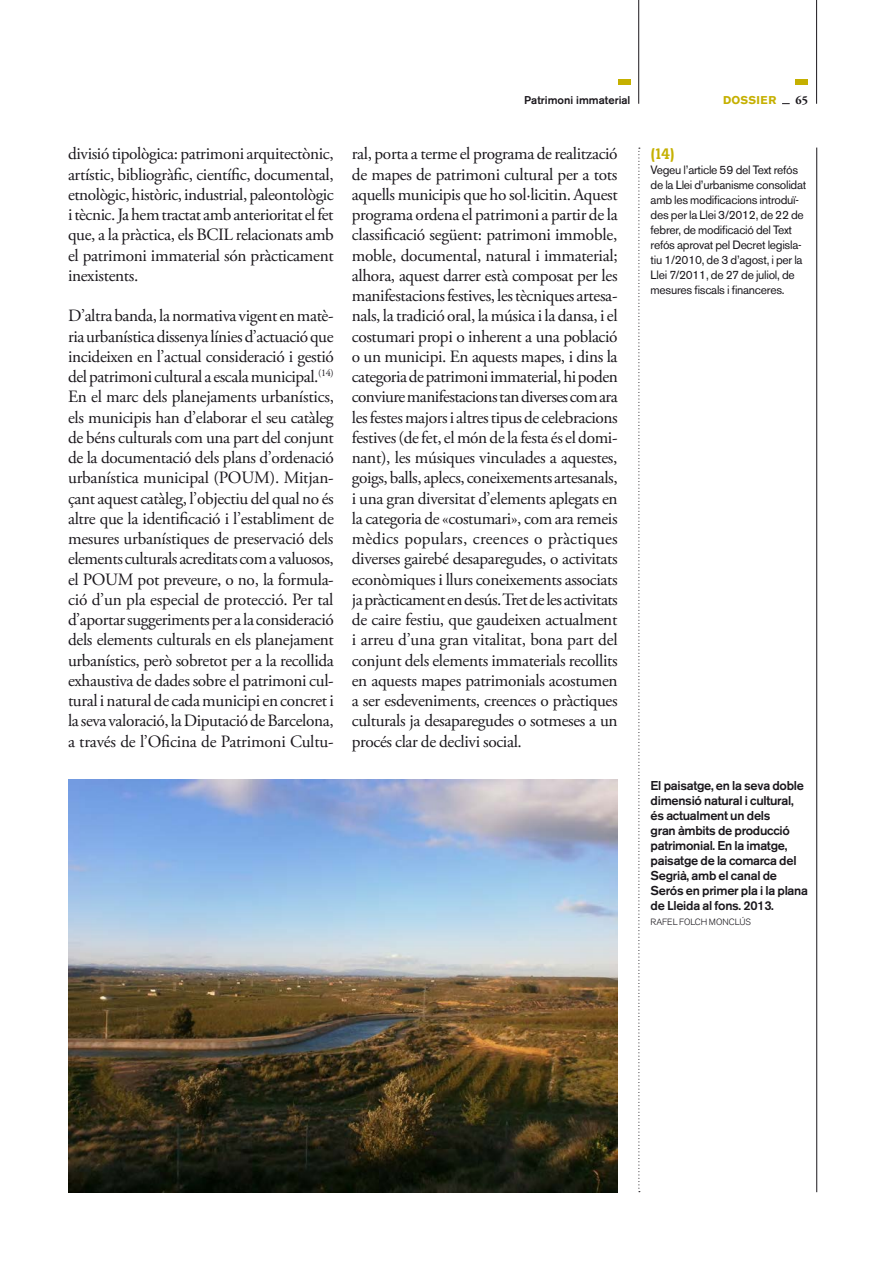
<style>
.page{position:relative;width:893px;height:1263px;background:#fff}
.page>*{position:absolute;margin:0;border:0;box-sizing:border-box;transform-origin:0 0}
.Text{font:17.25px/20.2px "Adobe Garamond Pro";letter-spacing:-.02em;color:#1a171c;text-align:justify}
.t1{font:500 15px "Boton";color:#c5b000}
.FOTO_text{font:500 12.75px/15px "Akzidenz Grotesk BE";letter-spacing:-.02em;color:#1a171c}
.t2{font:12px/15px "Akzidenz Grotesk BE";letter-spacing:-.02em;color:#1a171c}
.t3{font:700 12px "Adobe Garamond Pro";color:#1a171c}
.t4{font:500 11.25px "Akzidenz Grotesk BE";color:#1a171c}
.t5{font:700 11.25px "Akzidenz Grotesk BE";letter-spacing:.03em;color:#c5b000}
.FOTO_text-2{font:300 9px "Akzidenz Grotesk BE";color:#1a171c}
</style>
<div class="page">
<hr style="left:638px;top:0;width:1px;height:104px;background:#1a171c">
<hr style="left:816px;top:0;width:1px;height:104px;background:#1a171c">
<hr style="left:816px;top:148px;width:1px;height:1044px;background:#1a171c">
<div style="left:618px;top:79px;width:12px;height:6px;background:#c5b000"></div>
<div style="left:796px;top:79px;width:12px;height:6px;background:#c5b000"></div>
<img style="left:68px;top:780px;width:550px;height:412px">
<svg style="left:638px;top:148px;width:2px;height:1044px"></svg>
<p class="Text" style="left:68px;top:144px;width:267px">divisió tipològica: patrimoni arquitectònic, artístic, bibliogràfic, científic, documental, etnològic, històric, industrial, paleontològic i tècnic. Ja hem tractat amb anterioritat el fet que, a la pràctica, els BCIL relacionats amb el patrimoni immaterial són pràcticament inexistents.</p>
<p class="Text" style="left:68px;top:306px;width:267px">D’altra banda, la normativa vigent en matè&shy;ria urbanística dissenya línies d’actuació que incideixen en l’actual consideració i gestió del patrimoni cultural a escala municipal.<sup>(14)<br></sup>En el marc dels planejaments urbanístics, els municipis han d’elaborar el seu catàleg de béns culturals com una part del conjunt de la documentació dels plans d’ordenació urbanística municipal (POUM). Mitjan&shy;çant aquest catàleg, l’objectiu del qual no és altre que la identificació i l’establiment de mesures urbanístiques de preservació dels elements culturals acreditats com a valuosos, el POUM pot preveure, o no, la formula&shy;ció d’un pla especial de protecció. Per tal d’aportar suggeriments per a la consideració dels elements culturals en els planejament urbanístics, però sobretot per a la recollida exhaustiva de dades sobre el patrimoni cul&shy;tural i natural de cada municipi en concret i la seva valoració, la Diputació de Barcelona, a través de l’Oficina de Patrimoni Cultu-</p>
<p class="t4" style="left:524px;top:93px;width:108px">Patrimoni immaterial</p>
<p class="t5" style="left:723px;top:93px;width:55px">DOSSIER</p>
<p class="t3" style="left:795px;top:93px;width:14px">65</p>
<p class="Text" style="left:352px;top:144px;width:267px">ral, porta a terme el programa de realització de mapes de patrimoni cultural per a tots aquells municipis que ho sol·licitin. Aquest programa ordena el patrimoni a partir de la classificació següent: patrimoni immoble, moble, documental, natural i immaterial; alhora, aquest darrer està composat per les manifestacions festives, les tècniques artesa&shy;nals, la tradició oral, la música i la dansa, i el costumari propi o inherent a una població o un municipi. En aquests mapes, i dins la categoria de patrimoni immaterial, hi poden conviure manifestacions tan diverses com ara les festes majors i altres tipus de celebracions festives (de fet, el món de la festa és el domi&shy;nant), les músiques vinculades a aquestes, goigs, balls, aplecs, coneixements artesanals, i una gran diversitat d’elements aplegats en la categoria de «costumari», com ara remeis mèdics populars, creences o pràctiques diverses gairebé desaparegudes, o activitats econòmiques i llurs coneixements associats ja pràcticament en desús. Tret de les activitats de caire festiu, que gaudeixen actualment i arreu d’una gran vitalitat, bona part del conjunt dels elements immaterials recollits en aquests mapes patrimonials acostumen a ser esdeveniments, creences o pràctiques culturals ja desaparegudes o sotmeses a un procés clar de declivi social.</p>
<p class="t1" style="left:651px;top:145px;width:26px">(14)</p>
<p class="t2" style="left:651px;top:162px;width:157px">Vegeu l’article 59 del Text refós de la Llei d’urbanisme consolidat amb les modificacions introduï&shy;des per la Llei 3/2012, de 22 de febrer, de modificació del Text refós aprovat pel Decret legisla&shy;tiu 1/2010, de 3 d’agost, i per la<br>Llei 7/2011, de 27 de juliol, de mesures fiscals i financeres.</p>
<p class="FOTO_text" style="left:651px;top:778px;width:159px">El paisatge, en la seva doble dimensió natural i cultural, és actualment un dels<br>gran àmbits de producció patrimonial. En la imatge, paisatge de la comarca del<br>Segrià, amb el canal de<br>Serós en primer pla i la plana de Lleida al fons. 2013.</p>
<p class="FOTO_text-2" style="left:651px;top:917px;width:102px">RAFEL FOLCH MONCLÚS</p>
</div>
